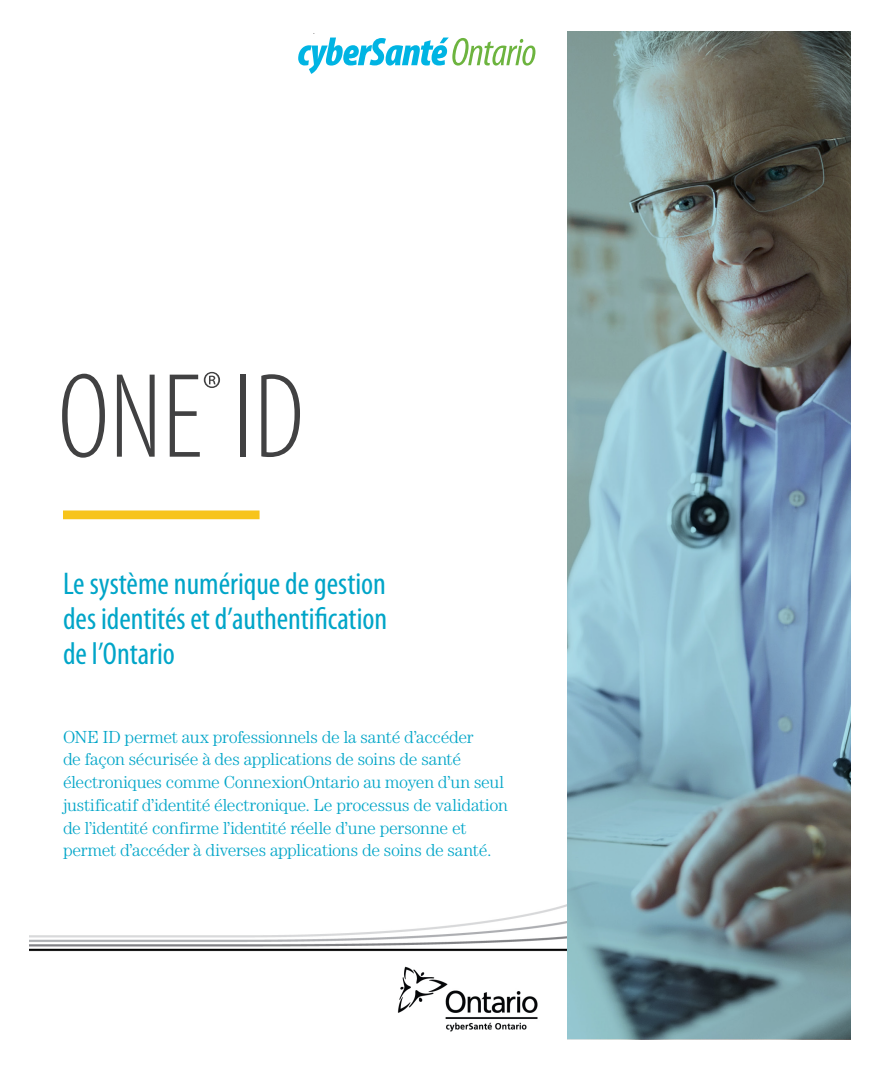
<style>
.page{position:relative;width:882px;height:1071px;background:#fff}
.page>*{position:absolute;margin:0;border:0;box-sizing:border-box;transform-origin:0 0}
.t1{font:300 condensed 121.8px "Myriad Pro";color:#414142}
.t2{font:300 condensed 52.5px "Myriad Pro";color:#414142}
.t3{font:condensed 31.5px/35px "Myriad Pro";color:#00a5c8;text-align:justify}
.t4{font:300 17.5px/22.8px "Century";letter-spacing:-.02em;color:#00a5c8}
</style>
<div class="page">
<img style="left:29px;top:904px;width:538px;height:128px">
<img style="left:567px;top:32px;width:283px;height:1008px">
<div style="left:63px;top:510px;width:197px;height:9px;background:#f7c41b"></div>
<svg style="left:298px;top:33px;width:237px;height:41px"></svg>
<h2 class="t2" style="left:202px;top:359px;width:21px">®</h2>
<h1 class="t1" style="left:58px;top:345px;width:248px">ONE ID</h1>
<h3 class="t3" style="left:63px;top:566px;width:326px">Le système numérique de gestion des identités et d’authentification de l’Ontario</h3>
<p class="t4" style="left:63px;top:725px;width:446px">ONE ID permet aux professionnels de la santé d’accéder<br>de façon sécurisée à des applications de soins de santé électroniques comme ConnexionOntario au moyen d’un seul justificatif d’identité électronique. Le processus de validation de l’identité confirme l’identité réelle d’une personne et permet d’accéder à diverses applications de soins de santé.</p>
</div>
